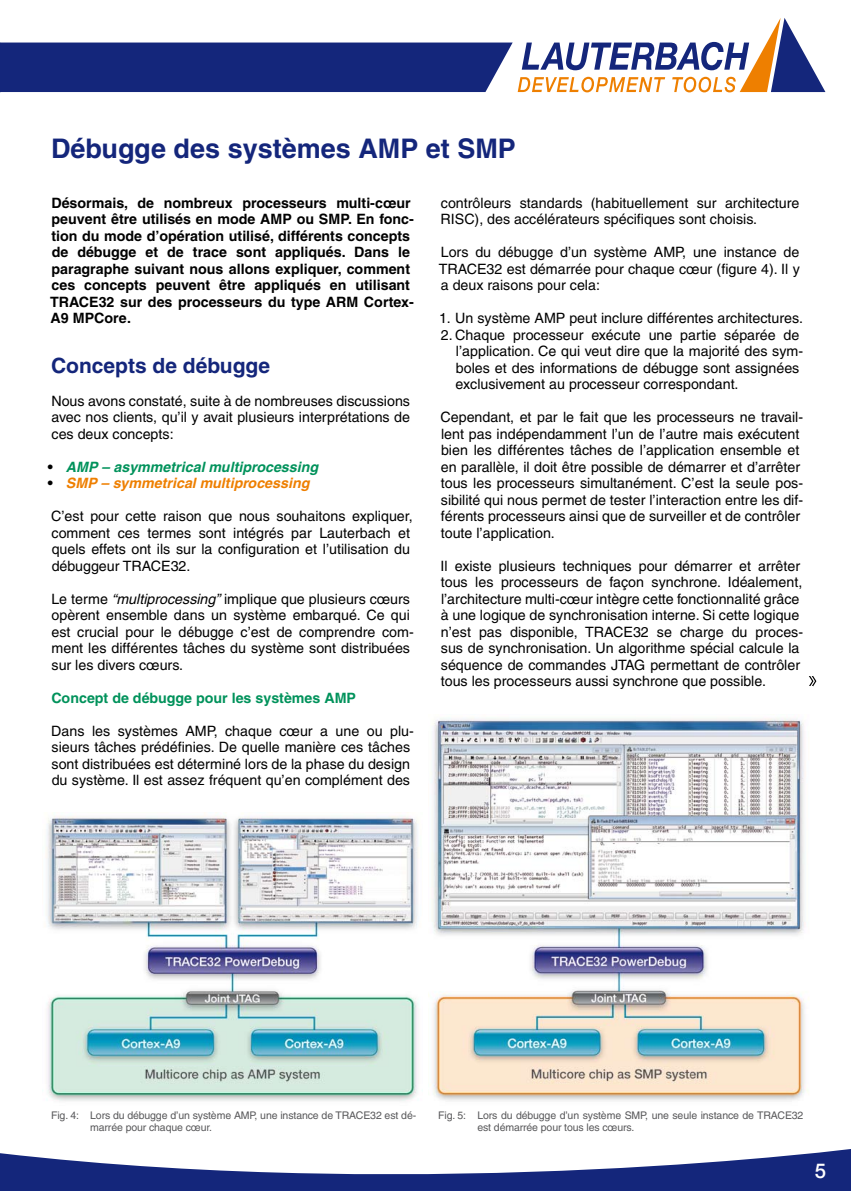
<style>
.page{position:relative;width:851px;height:1191px;background:#fff}
.page>*{position:absolute;margin:0;border:0;box-sizing:border-box;transform-origin:0 0}
.t1{font:700 27px "Helvetica";color:#14267b}
.t2{font:700 21px "Helvetica";color:#14267b}
.t3{font:500 20.25px "Helvetica Neue LT";color:#fff}
.t4{font:14.25px/16.5px "Helvetica";color:#000}
.t5{font:700 14.25px/16.5px "Helvetica";color:#000}
.t6{font:700 14.25px "Helvetica";color:#00925b}
.t7{font:italic 700 14.25px "Helvetica";color:#00925b}
.t8{font:italic 700 14.25px "Helvetica";color:#ee7f00}
.t9{font:10.5px/12px "Helvetica";letter-spacing:-.01em;color:#58585a}
.s1{font-style:normal;color:#000}
.s2{font-style:italic}
</style>
<div class="page">
<svg style="left:0;top:1149px;width:850px;height:42px;fill:#14267b"></svg>
<svg style="left:0;top:18px;width:825px;height:74px"></svg>
<svg style="left:809px;top:676px;width:8px;height:11px"></svg>
<img style="left:46px;top:812px;width:373px;height:289px">
<img style="left:430px;top:717px;width:378px;height:384px">
<h1 class="t1" style="left:51px;top:132px;width:466px">Débugge des systèmes AMP et SMP</h1>
<p class="t5" style="left:50px;top:194px;width:365px">Désormais, de nombreux processeurs multi-cœur peuvent être utilisés en mode AMP ou SMP. En fonc&shy;tion du mode d’opération utilisé, différents concepts de débugge et de trace sont appliqués. Dans le paragraphe suivant nous allons expliquer, comment ces concepts peuvent être appliqués en utilisant TRACE32 sur des processeurs du type ARM Cortex-A9 MPCore.</p>
<h2 class="t2" style="left:51px;top:352px;width:220px">Concepts de débugge</h2>
<p class="t4" style="left:51px;top:392px;width:360px;text-align:justify">Nous avons constaté, suite à de nombreuses discussions avec nos clients, qu’il y avait plusieurs interprétations de ces deux concepts:</p>
<p class="t7" style="left:48px;top:458px;width:272px"><span class="s1">•</span> AMP – asymmetrical multiprocessing</p>
<p class="t8" style="left:48px;top:474px;width:263px"><span class="s1">•</span> SMP – symmetrical multiprocessing</p>
<p class="t4" style="left:51px;top:508px;width:363px">C’est pour cette raison que nous souhaitons expliquer, comment ces termes sont intégrés par Lauterbach et quels effets ont ils sur la configuration et l’utilisation du débuggeur TRACE32.</p>
<p class="t4" style="left:51px;top:590px;width:364px">Le terme <span class="s2">“multiprocessing”</span> implique que plusieurs cœurs opèrent ensemble dans un système embarqué. Ce qui est crucial pour le débugge c’est de comprendre com&shy;ment les différentes tâches du système sont distribuées sur les divers cœurs.</p>
<p class="t6" style="left:51px;top:689px;width:306px">Concept de débugge pour les systèmes AMP</p>
<p class="t4" style="left:51px;top:722px;width:364px">Dans les systèmes AMP, chaque cœur a une ou plu&shy;sieurs tâches prédéfinies. De quelle manière ces tâches sont distribuées est déterminé lors de la phase du design du système. Il est assez fréquent qu’en complément des</p>
<p class="t4" style="left:440px;top:194px;width:360px">contrôleurs standards (habituellement sur architecture<br>RISC), des accélérateurs spécifiques sont choisis.</p>
<p class="t4" style="left:438px;top:244px;width:362px;text-align:justify">Lors du débugge d’un système AMP, une instance de TRACE32 est démarrée pour chaque cœur (figure 4). Il y a deux raisons pour cela:</p>
<p class="t4" style="left:439px;top:310px;width:365px">1. Un système AMP peut inclure différentes architectures.</p>
<p class="t4" style="left:455px;top:326px;width:349px;text-indent:-15px">2. Chaque processeur exécute une partie séparée de l’application. Ce qui veut dire que la majorité des sym&shy;boles et des informations de débugge sont assignées exclusivement au processeur correspondant.</p>
<p class="t4" style="left:440px;top:409px;width:364px">Cependant, et par le fait que les processeurs ne travail&shy;lent pas indépendamment l’un de l’autre mais exécutent bien les différentes tâches de l’application ensemble et en parallèle, il doit être possible de démarrer et d’arrêter tous les processeurs simultanément. C’est la seule pos&shy;sibilité qui nous permet de tester l’interaction entre les dif&shy;férents processeurs ainsi que de surveiller et de contrôler toute l’application.</p>
<p class="t4" style="left:440px;top:557px;width:364px">Il existe plusieurs techniques pour démarrer et arrêter tous les processeurs de façon synchrone. Idéalement, l’architecture multi-cœur intègre cette fonctionnalité grâce à une logique de synchronisation interne. Si cette logique n’est pas disponible, TRACE32 se charge du proces&shy;sus de synchronisation. Un algorithme spécial calcule la séquence de commandes JTAG permettant de contrôler tous les processeurs aussi synchrone que possible.</p>
<p class="t9" style="left:90px;top:1109px;width:327px;text-indent:-39px">Fig. 4: Lors du débugge d’un système AMP, une instance de TRACE32 est dé&shy;marrée pour chaque cœur.</p>
<p class="t9" style="left:477px;top:1109px;width:327px;text-indent:-39px">Fig. 5: Lors du débugge d’un système SMP, une seule instance de TRACE32 est démarrée pour tous les cœurs.</p>
<h3 class="t3" style="left:814px;top:1158px;width:13px">5</h3>
</div>
